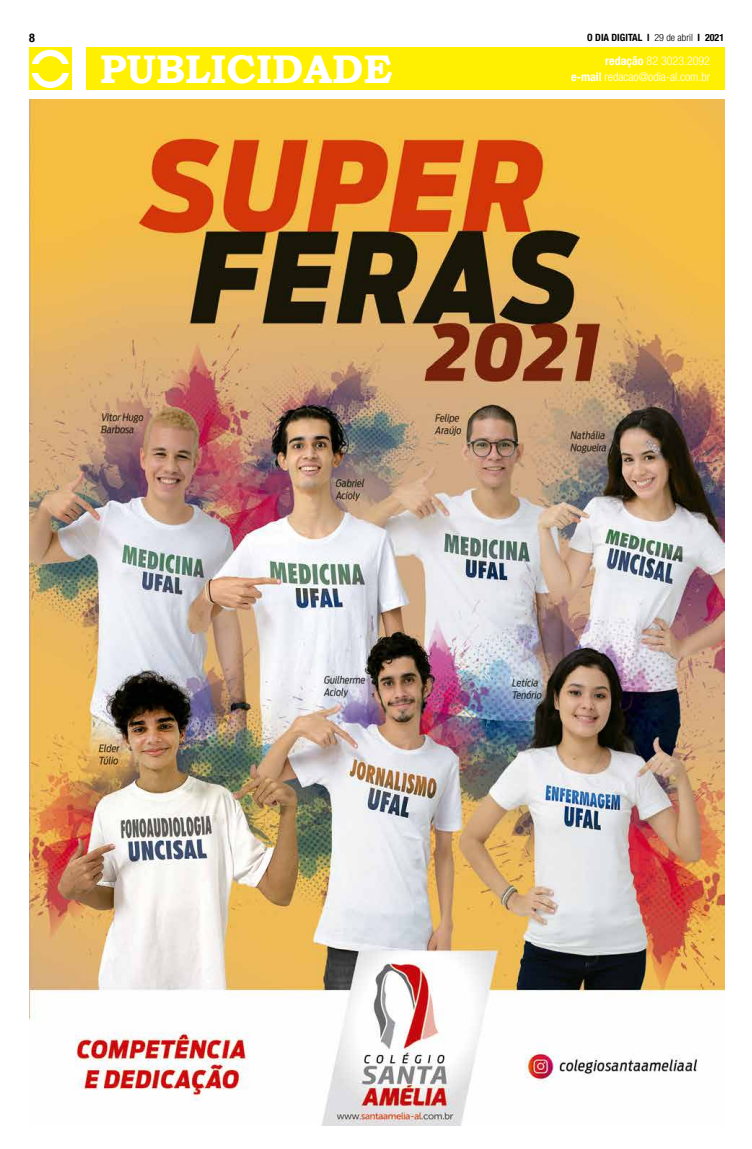
<style>
.page{position:relative;width:752px;height:1149px;background:#fff}
.page>*{position:absolute;margin:0;border:0;box-sizing:border-box;transform-origin:0 0}
.t1{font:700 40px "Bookman Old Style";color:#fff}
.t2{font:300 condensed 12px/16px "Helvetica Neue LT Com";color:#fff;text-align:right}
.t3{font:700 condensed 12px "Helvetica Neue LT Com";color:#000}
.t4{font:700 condensed 10px "Helvetica Neue LT Com";color:#000}
.s1{font-weight:300}
.s2{font-weight:700}
</style>
<div class="page">
<div style="left:86px;top:48px;width:637px;height:42px;background:#ffef00"></div>
<div style="left:29px;top:48px;width:43px;height:42px;background:#ffef00"></div>
<div style="left:31px;top:50px;width:38px;height:38px;background:#fff;border-radius:50%"></div>
<div style="left:37px;top:56px;width:26px;height:26px;background:#ffef00;border-radius:50%"></div>
<div style="left:29px;top:65px;width:43px;height:8px;background:#ffef00"></div>
<img style="left:29px;top:99px;width:694px;height:1026px">
<p class="t3" style="left:29px;top:31px;width:7px">8</p>
<p class="t4" style="left:587px;top:31px;width:138px">O DIA DIGITAL l <span class="s1">29 de abril</span> I 2021</p>
<h1 class="t1" style="left:100px;top:41px;width:294px">PUBLICIDADE</h1>
<p class="t2" style="left:570px;top:53px;width:140px"><span class="s2">redação</span> 82 3023.2092<br><span class="s2">e-mail</span> redacao@odia-al.com.br</p>
</div>
